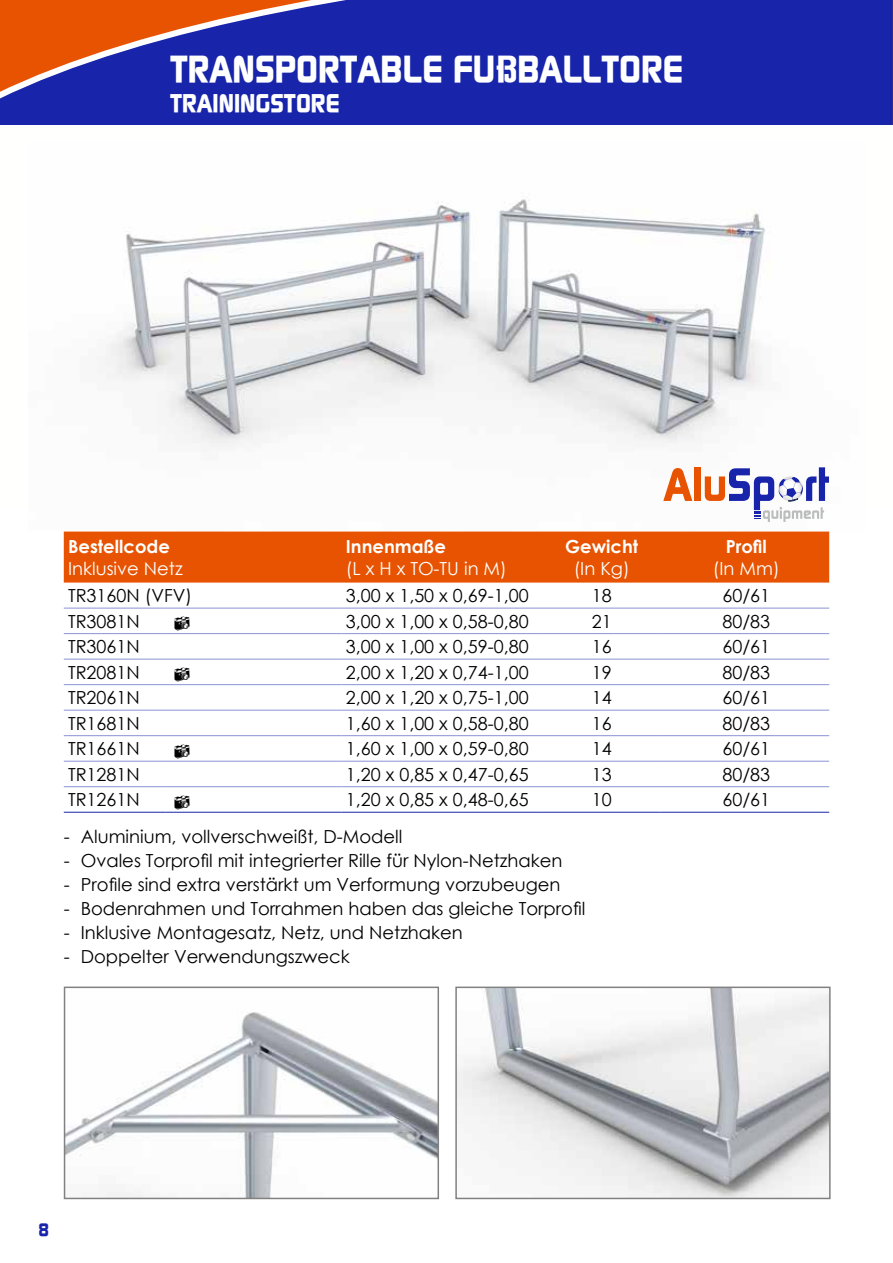
<style>
.page{position:relative;width:893px;height:1263px;background:#fff}
.page>*{position:absolute;margin:0;border:0;box-sizing:border-box;transform-origin:0 0}
.t1{font:700 37.5px "Continuum";color:#fff}
.t2{font:700 25.5px "Continuum";color:#fff}
.t3{font:18px "Century Gothic";color:#000}
.t4{font:18px "Century Gothic";color:#fff}
.t5{font:700 18px "Century Gothic";color:#fff}
.t6{font:700 18px "Continuum";color:#1825aa}
</style>
<div class="page">
<div style="left:0;top:0;width:893px;height:125px;background:#1825aa"></div>
<svg style="left:0;top:0;width:697px;height:121px;background:#3b3193"></svg>
<img style="left:105px;top:199px;width:660px;height:302px">
<div style="left:64px;top:531px;width:765px;height:52px;background:#e75300"></div>
<hr style="left:64px;top:812px;width:102px;height:1px;background:#1825aa">
<hr style="left:166px;top:812px;width:176px;height:1px;background:#1825aa">
<hr style="left:342px;top:812px;width:198px;height:1px;background:#1825aa">
<hr style="left:540px;top:812px;width:119px;height:1px;background:#1825aa">
<hr style="left:64px;top:608px;width:102px;height:1px;background:#8b92d4">
<hr style="left:166px;top:608px;width:176px;height:1px;background:#8b92d4">
<hr style="left:342px;top:608px;width:198px;height:1px;background:#8b92d4">
<hr style="left:540px;top:608px;width:119px;height:1px;background:#8b92d4">
<hr style="left:659px;top:608px;width:170px;height:1px;background:#8b92d4">
<hr style="left:64px;top:633px;width:102px;height:1px;background:#8b92d4">
<hr style="left:166px;top:633px;width:176px;height:1px;background:#8b92d4">
<hr style="left:342px;top:633px;width:198px;height:1px;background:#8b92d4">
<hr style="left:540px;top:633px;width:119px;height:1px;background:#8b92d4">
<hr style="left:659px;top:633px;width:170px;height:1px;background:#8b92d4">
<hr style="left:64px;top:659px;width:102px;height:1px;background:#8b92d4">
<hr style="left:166px;top:659px;width:176px;height:1px;background:#8b92d4">
<hr style="left:342px;top:659px;width:198px;height:1px;background:#8b92d4">
<hr style="left:540px;top:659px;width:119px;height:1px;background:#8b92d4">
<hr style="left:659px;top:659px;width:170px;height:1px;background:#8b92d4">
<hr style="left:64px;top:684px;width:102px;height:1px;background:#8b92d4">
<hr style="left:166px;top:684px;width:176px;height:1px;background:#8b92d4">
<hr style="left:342px;top:684px;width:198px;height:1px;background:#8b92d4">
<hr style="left:540px;top:684px;width:119px;height:1px;background:#8b92d4">
<hr style="left:659px;top:684px;width:170px;height:1px;background:#8b92d4">
<hr style="left:64px;top:710px;width:102px;height:1px;background:#8b92d4">
<hr style="left:166px;top:710px;width:176px;height:1px;background:#8b92d4">
<hr style="left:342px;top:710px;width:198px;height:1px;background:#8b92d4">
<hr style="left:540px;top:710px;width:119px;height:1px;background:#8b92d4">
<hr style="left:659px;top:710px;width:170px;height:1px;background:#8b92d4">
<hr style="left:64px;top:735px;width:102px;height:1px;background:#8b92d4">
<hr style="left:166px;top:735px;width:176px;height:1px;background:#8b92d4">
<hr style="left:342px;top:735px;width:198px;height:1px;background:#8b92d4">
<hr style="left:540px;top:735px;width:119px;height:1px;background:#8b92d4">
<hr style="left:659px;top:735px;width:170px;height:1px;background:#8b92d4">
<hr style="left:64px;top:761px;width:102px;height:1px;background:#8b92d4">
<hr style="left:166px;top:761px;width:176px;height:1px;background:#8b92d4">
<hr style="left:342px;top:761px;width:198px;height:1px;background:#8b92d4">
<hr style="left:540px;top:761px;width:119px;height:1px;background:#8b92d4">
<hr style="left:659px;top:761px;width:170px;height:1px;background:#8b92d4">
<hr style="left:64px;top:786px;width:102px;height:1px;background:#8b92d4">
<hr style="left:166px;top:786px;width:176px;height:1px;background:#8b92d4">
<hr style="left:342px;top:786px;width:198px;height:1px;background:#8b92d4">
<hr style="left:540px;top:786px;width:119px;height:1px;background:#8b92d4">
<hr style="left:659px;top:786px;width:170px;height:1px;background:#8b92d4">
<hr style="left:659px;top:812px;width:170px;height:1px;background:#1825aa">
<img style="left:67px;top:1012px;width:369px;height:184px">
<div style="left:64px;top:986px;width:375px;height:213px;border:2px solid #818181"></div>
<img style="left:458px;top:989px;width:370px;height:207px">
<div style="left:455px;top:986px;width:376px;height:213px;border:2px solid #818181"></div>
<svg style="left:663px;top:468px;width:29px;height:33px"></svg>
<div style="left:694px;top:467px;width:6px;height:34px;background:#e75300"></div>
<svg style="left:705px;top:467px;width:124px;height:55px"></svg>
<h1 class="t1" style="left:170px;top:44px;width:515px">TRANSPORTABLE FUßBALLTORE</h1>
<h2 class="t2" style="left:170px;top:86px;width:171px">TRAININGSTORE</h2>
<p class="t5" style="left:68px;top:533px;width:103px">Bestellcode</p>
<p class="t5" style="left:346px;top:533px;width:102px">Innenmaße</p>
<p class="t5" style="left:565px;top:533px;width:75px">Gewicht</p>
<p class="t5" style="left:726px;top:533px;width:43px">Profil</p>
<p class="t4" style="left:68px;top:556px;width:116px">Inklusive Netz</p>
<p class="t4" style="left:346px;top:556px;width:162px">(L x H x TO-TU in M)</p>
<p class="t4" style="left:574px;top:556px;width:58px">(In Kg)</p>
<p class="t4" style="left:713px;top:556px;width:68px">(In Mm)</p>
<p class="t3" style="left:68px;top:583px;width:126px">TR3160N (VFV)</p>
<p class="t3" style="left:346px;top:583px;width:184px">3,00 x 1,50 x 0,69-1,00</p>
<p class="t3" style="left:592px;top:583px;width:21px">18</p>
<p class="t3" style="left:722px;top:583px;width:49px">60/61</p>
<p class="t3" style="left:68px;top:608px;width:73px">TR3081N</p>
<p class="t3" style="left:346px;top:608px;width:184px">3,00 x 1,00 x 0,58-0,80</p>
<p class="t3" style="left:592px;top:608px;width:21px">21</p>
<p class="t3" style="left:722px;top:608px;width:49px">80/83</p>
<p class="t3" style="left:68px;top:634px;width:73px">TR3061N</p>
<p class="t3" style="left:346px;top:634px;width:184px">3,00 x 1,00 x 0,59-0,80</p>
<p class="t3" style="left:592px;top:634px;width:21px">16</p>
<p class="t3" style="left:722px;top:634px;width:49px">60/61</p>
<p class="t3" style="left:68px;top:659px;width:73px">TR2081N</p>
<p class="t3" style="left:346px;top:659px;width:184px">2,00 x 1,20 x 0,74-1,00</p>
<p class="t3" style="left:592px;top:659px;width:21px">19</p>
<p class="t3" style="left:722px;top:659px;width:49px">80/83</p>
<p class="t3" style="left:68px;top:685px;width:73px">TR2061N</p>
<p class="t3" style="left:346px;top:685px;width:184px">2,00 x 1,20 x 0,75-1,00</p>
<p class="t3" style="left:592px;top:685px;width:21px">14</p>
<p class="t3" style="left:722px;top:685px;width:49px">60/61</p>
<p class="t3" style="left:68px;top:710px;width:73px">TR1681N</p>
<p class="t3" style="left:346px;top:710px;width:184px">1,60 x 1,00 x 0,58-0,80</p>
<p class="t3" style="left:592px;top:710px;width:21px">16</p>
<p class="t3" style="left:722px;top:710px;width:49px">80/83</p>
<p class="t3" style="left:68px;top:736px;width:73px">TR1661N</p>
<p class="t3" style="left:346px;top:736px;width:184px">1,60 x 1,00 x 0,59-0,80</p>
<p class="t3" style="left:592px;top:736px;width:21px">14</p>
<p class="t3" style="left:722px;top:736px;width:49px">60/61</p>
<p class="t3" style="left:68px;top:762px;width:73px">TR1281N</p>
<p class="t3" style="left:346px;top:762px;width:184px">1,20 x 0,85 x 0,47-0,65</p>
<p class="t3" style="left:592px;top:762px;width:21px">13</p>
<p class="t3" style="left:722px;top:762px;width:49px">80/83</p>
<p class="t3" style="left:68px;top:787px;width:73px">TR1261N</p>
<p class="t3" style="left:346px;top:787px;width:184px">1,20 x 0,85 x 0,48-0,65</p>
<p class="t3" style="left:592px;top:787px;width:21px">10</p>
<p class="t3" style="left:722px;top:787px;width:49px">60/61</p>
<p class="t3" style="left:64px;top:824px;width:340px">- Aluminium, vollverschweißt, D-Modell</p>
<p class="t3" style="left:64px;top:848px;width:500px">- Ovales Torprofil mit integrierter Rille für Nylon-Netzhaken</p>
<p class="t3" style="left:64px;top:872px;width:498px">- Profile sind extra verstärkt um Verformung vorzubeugen</p>
<p class="t3" style="left:64px;top:896px;width:523px">- Bodenrahmen und Torrahmen haben das gleiche Torprofil</p>
<p class="t3" style="left:64px;top:920px;width:401px">- Inklusive Montagesatz, Netz, und Netzhaken</p>
<p class="t3" style="left:64px;top:944px;width:287px">- Doppelter Verwendungszweck</p>
<p class="t6" style="left:39px;top:1218px;width:12px">8</p>
</div>
